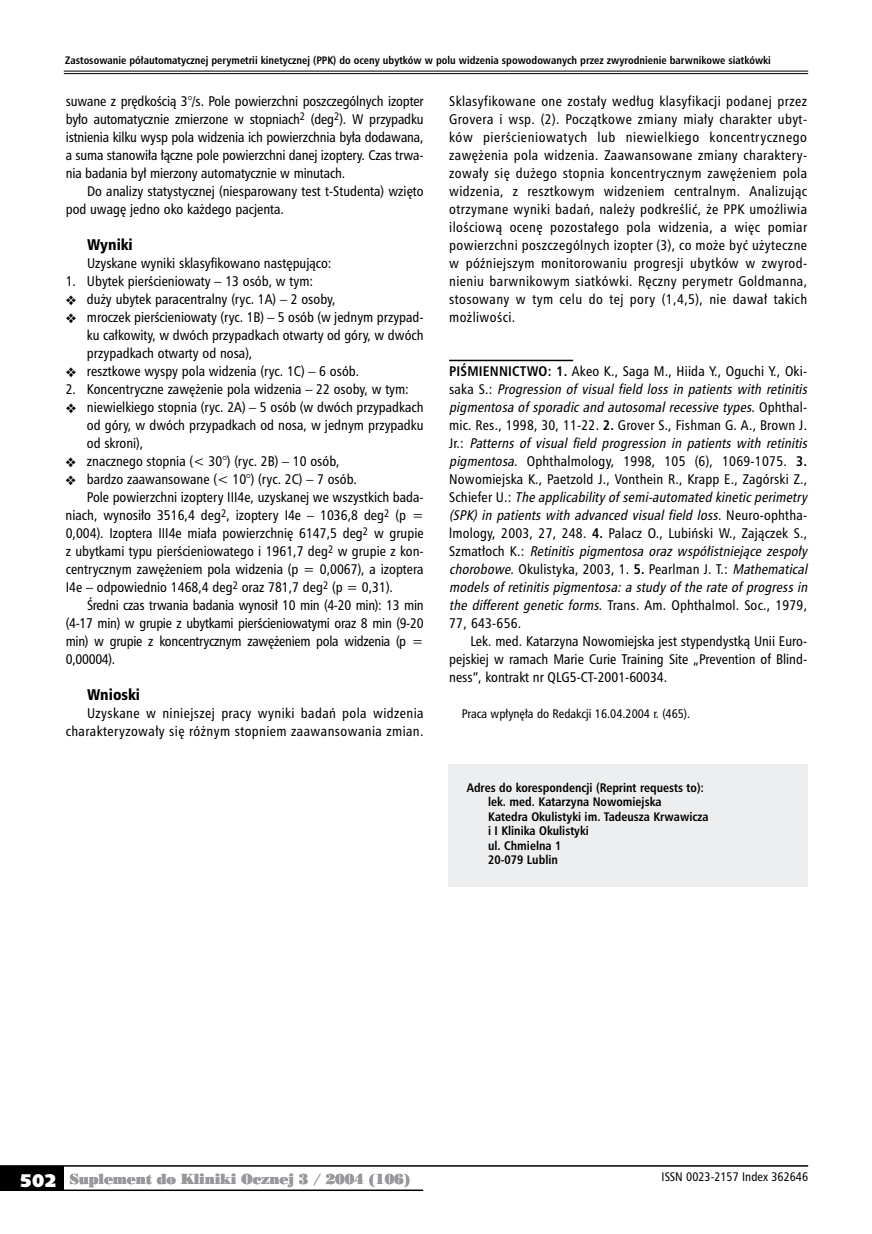
<style>
.page{position:relative;width:872px;height:1234px;background:#fff}
.page>*{position:absolute;margin:0;border:0;box-sizing:border-box;transform-origin:0 0}
.t1{font:15px "Humnst 777 Blk Cn PL";color:#000}
.t2{font:13.5px/18px "Humnst 777 Cn PL";color:#000;text-align:justify}
.t3{font:italic 13.5px/18px "Humnst 777 Cn PL";color:#000}
.t4{font:13.5px "Humnst 777 Cn PL";letter-spacing:-.02em;color:#000}
.t5{font:13.5px/18px "Humnst 777 Cn PL";letter-spacing:.03em;color:#000;text-align:right}
.t6{font:13.5px "Poster Bodoni PL";letter-spacing:-.015em;color:#98989c}
.t7{font:700 12px/14.4px "Humnst 777 Cn PL";color:#000}
.t8{font:12px "Humnst 777 Cn PL";color:#000}
.t9{font:700 10.5px "Humnst 777 Cn PL";color:#000}
.s1{font-weight:700;font-style:normal}
.s2{font-style:normal}
.s3{font-family:"Humanst 531 U Blk PL";font-size:18px;color:#fff}
</style>
<div class="page">
<hr style="left:64px;top:71px;width:744px;height:1px;background:#000">
<hr style="left:64px;top:73px;width:744px;height:1px;background:#000">
<div style="left:0;top:1165px;width:64px;height:24px;background:#000"></div>
<hr style="left:0;top:1164px;width:808px;height:2px;background:#000">
<hr style="left:0;top:1189px;width:423px;height:1px;background:#000">
<div style="left:449px;top:764px;width:359px;height:122px;background:#edeeef"></div>
<hr style="left:449px;top:359px;width:124px;height:2px;background:#000">
<p class="t9" style="left:65px;top:53px;width:707px">Zastosowanie półautomatycznej perymetrii kinetycznej (PPK) do oceny ubytków w polu widzenia spowodowanych przez zwyrodnienie barwnikowe siatkówki</p>
<p class="t2" style="left:66px;top:92px;width:359px">suwane z prędkością 3°/s. Pole powierzchni poszczególnych izopter było automatycznie zmierzone w stopniach<sup>2</sup> (deg<sup>2</sup>). W przypadku istnienia kilku wysp pola widzenia ich powierzchnia była dodawana, a suma stanowiła łączne pole powierzchni danej izoptery. Czas trwa&shy;nia badania był mierzony automatycznie w minutach.</p>
<p class="t2" style="left:66px;top:182px;width:359px;text-indent:21px">Do analizy statystycznej (niesparowany test t-Studenta) wzięto pod uwagę jedno oko każdego pacjenta.</p>
<p class="t1" style="left:87px;top:235px;width:47px">Wyniki</p>
<p class="t2" style="left:87px;top:254px;width:246px">Uzyskane wyniki sklasyfikowano następująco:</p>
<p class="t2" style="left:66px;top:272px;width:249px">1. Ubytek pierścieniowaty – 13 osób, w tym:</p>
<p class="t2" style="left:66px;top:290px;width:271px">❖ duży ubytek paracentralny (ryc. 1A) – 2 osoby,</p>
<p class="t2" style="left:87px;top:308px;width:338px;text-indent:-21px">❖ mroczek pierścieniowaty (ryc. 1B) – 5 osób (w jednym przypad&shy;ku całkowity, w dwóch przypadkach otwarty od góry, w dwóch przypadkach otwarty od nosa),</p>
<p class="t2" style="left:66px;top:362px;width:295px">❖ resztkowe wyspy pola widzenia (ryc. 1C) – 6 osób.</p>
<p class="t2" style="left:66px;top:380px;width:345px">2. Koncentryczne zawężenie pola widzenia – 22 osoby, w tym:</p>
<p class="t2" style="left:87px;top:398px;width:338px;text-indent:-21px">❖ niewielkiego stopnia (ryc. 2A) – 5 osób (w dwóch przypadkach od góry, w dwóch przypadkach od nosa, w jednym przypadku od skroni),</p>
<p class="t2" style="left:66px;top:452px;width:275px">❖ znacznego stopnia (&lt; 30°) (ryc. 2B) – 10 osób,</p>
<p class="t2" style="left:66px;top:470px;width:293px">❖ bardzo zaawansowane (&lt; 10°) (ryc. 2C) – 7 osób.</p>
<p class="t2" style="left:87px;top:488px;width:337px">Pole powierzchni izoptery III4e, uzyskanej we wszystkich bada-</p>
<p class="t2" style="left:66px;top:506px;width:359px">niach, wynosiło 3516,4 deg<sup>2</sup>, izoptery I4e – 1036,8 deg<sup>2</sup> (p =</p>
<p class="t2" style="left:66px;top:524px;width:359px">0,004). Izoptera III4e miała powierzchnię 6147,5 deg<sup>2</sup> w grupie</p>
<p class="t2" style="left:66px;top:542px;width:358px">z ubytkami typu pierścieniowatego i 1961,7 deg<sup>2</sup> w grupie z kon-</p>
<p class="t2" style="left:66px;top:560px;width:359px">centrycznym zawężeniem pola widzenia (p = 0,0067), a izoptera</p>
<p class="t2" style="left:66px;top:578px;width:329px">I4e – odpowiednio 1468,4 deg<sup>2</sup> oraz 781,7 deg<sup>2</sup> (p = 0,31).</p>
<p class="t4" style="left:87px;top:596px;width:338px">Średni czas trwania badania wynosił 10 min (4-20 min): 13 min</p>
<p class="t4" style="left:66px;top:614px;width:359px">(4-17 min) w grupie z ubytkami pierścieniowatymi oraz 8 min (9-20</p>
<p class="t4" style="left:66px;top:632px;width:359px">min) w grupie z koncentrycznym zawężeniem pola widzenia (p =</p>
<p class="t2" style="left:66px;top:650px;width:51px">0,00004).</p>
<p class="t1" style="left:87px;top:685px;width:55px">Wnioski</p>
<p class="t5" style="left:66px;top:704px;width:359px">Uzyskane w niniejszej pracy wyniki badań pola widzenia charakteryzowały się różnym stopniem zaawansowania zmian.</p>
<p class="t2" style="left:449px;top:92px;width:359px">Sklasyfikowane one zostały według klasyfikacji podanej przez Grovera i wsp. (2). Początkowe zmiany miały charakter ubyt&shy;ków pierścieniowatych lub niewielkiego koncentrycznego zawężenia pola widzenia. Zaawansowane zmiany charaktery&shy;zowały się dużego stopnia koncentrycznym zawężeniem pola widzenia, z resztkowym widzeniem centralnym. Analizując otrzymane wyniki badań, należy podkreślić, że PPK umożliwia ilościową ocenę pozostałego pola widzenia, a więc pomiar powierzchni poszczególnych izopter (3), co może być użyteczne w późniejszym monitorowaniu progresji ubytków w zwyrod&shy;nieniu barwnikowym siatkówki. Ręczny perymetr Goldmanna, stosowany w tym celu do tej pory (1,4,5), nie dawał takich możliwości.</p>
<p class="t3" style="left:449px;top:362px;width:363px"><span class="s1">PIŚMIENNICTWO: 1.</span> <span class="s2">Akeo K., Saga M., Hiida Y., Oguchi Y., Oki&shy;s a k a S . :</span> Progression of visual field loss in patients with retinitis pigmentosa of sporadic and autosomal recessive types<span class="s2">. O p h t h a l - mic. Res., 1998, 30, 11-22.</span> <span class="s1">2.</span> <span class="s2">Grover S., Fishman G. A., Brown J.<br>J r. :</span> Patterns of visual field progression in patients with retinitis pigmentosa<span class="s2">. Ophthalmology, 1998, 105 (6), 1069-1075.</span> <span class="s1">3.<br></span><span class="s2">Nowomiejska K., Paetzold J., Vonthein R., Krapp E., Zagórski Z., S c h i e f e r U . :</span> The applicability ofsemi-automated kineticperimetry (SPK) in patients with advanced visual field loss<span class="s2">. N e u r o - o p h t h a - lmology, 2003, 27, 248.</span> <span class="s1">4.</span> <span class="s2">Palacz O., Lubiński W., Zajączek S., S z m a t ł o c h K . :</span> Retinitis pigmentosa oraz współistniejące zespoły chorobowe<span class="s2">. Okulistyka, 2003, 1.</span> <span class="s1">5.</span> <span class="s2">Pearlman J. T.:</span> Mathematical models of retinitis pigmentosa: a study of the rate of progress in the different genetic forms<span class="s2">. Trans. Am. Ophthalmol. Soc., 1979, 77, 643-656.</span></p>
<p class="t2" style="left:449px;top:632px;width:358px;text-indent:21px">Lek. med. Katarzyna Nowomiejska jest stypendystką Unii Euro&shy;pejskiej w ramach Marie Curie Training Site „Prevention of Blind&shy;ness”, kontrakt nr QLG5-CT-2001-60034.</p>
<p class="t8" style="left:462px;top:706px;width:230px">Praca wpłynęła do Redakcji 16.04.2004 r. (465).</p>
<p class="t7" style="left:488px;top:780px;width:222px;text-indent:-21px">Adres do korespondencji (Reprint requests to): lek. med. Katarzyna Nowomiejska<br>Katedra Okulistyki im. Tadeusza Krwawicza i I Klinika Okulistyki<br>ul. Chmielna 1<br>20-079 Lublin</p>
<p class="t6" style="left:20px;top:1169px;width:392px"><span class="s3">502</span> Suplement do Kliniki Ocznej 3 / 2004 (106)</p>
<p class="t8" style="left:661px;top:1168px;width:148px">ISSN 0023-2157 Index 362646</p>
</div>
